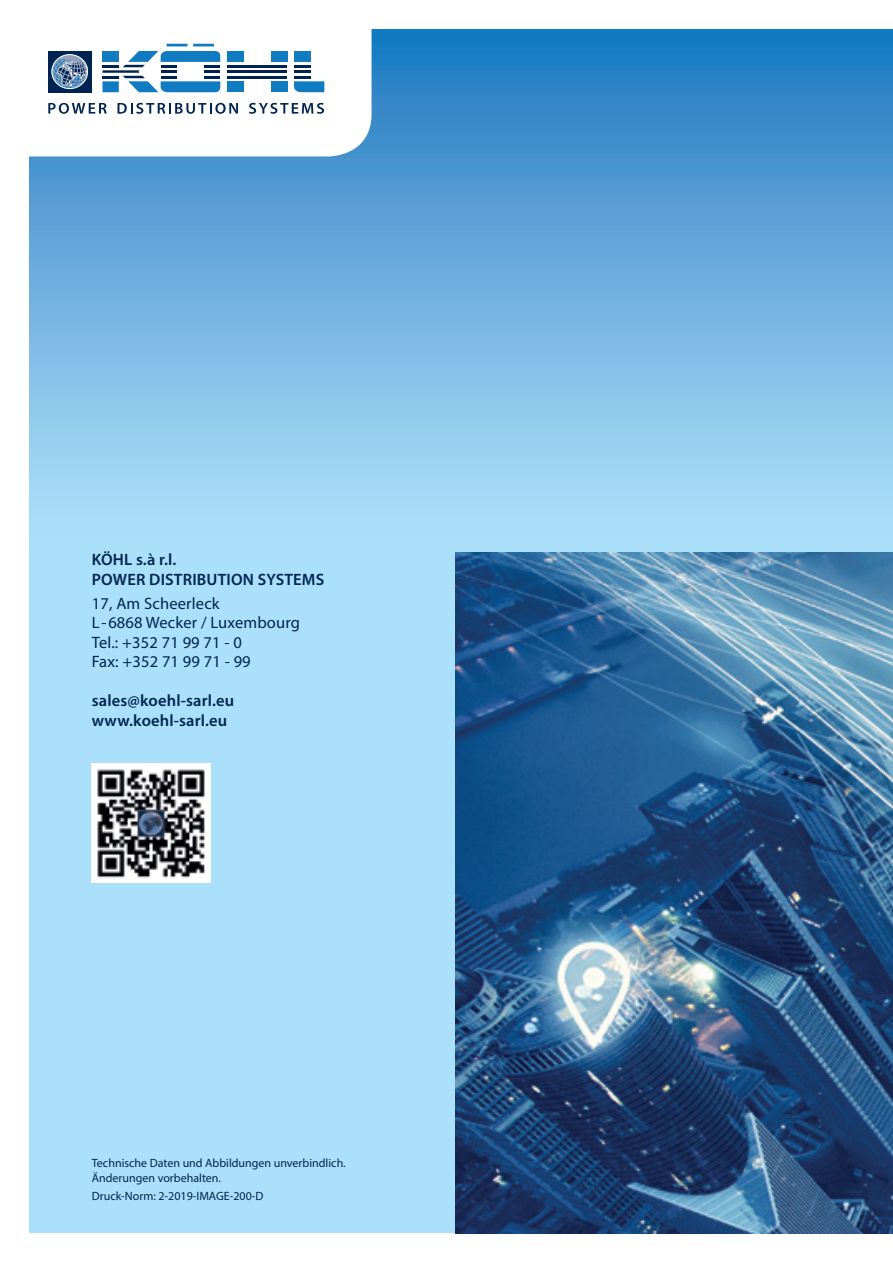
<style>
.page{position:relative;width:893px;height:1263px;background:#fff}
.page>*{position:absolute;margin:0;border:0;box-sizing:border-box;transform-origin:0 0}
.t1{font:16.5px "Myriad Pro";letter-spacing:.01em;color:#002451}
.t2{font:600 16.5px "Myriad Pro";letter-spacing:.01em;color:#002451}
.t3{font:12px/15px "Myriad Pro";color:#002451}
</style>
<div class="page">
<svg style="left:30px;top:30px;width:863px;height:521px;background:#72b3e0"></svg>
<svg style="left:30px;top:29px;width:342px;height:127px"></svg>
<div style="left:30px;top:551px;width:863px;height:682px;background:#aae0f9"></div>
<img style="left:455px;top:553px;width:438px;height:680px">
<img style="left:92px;top:764px;width:119px;height:118px">
<div style="left:48px;top:51px;width:43px;height:41px;background:#002451"></div>
<div style="left:294px;top:51px;width:16px;height:11px;background:#107bc1"></div>
<hr style="left:227px;top:65px;width:60px;height:2px;background:#002451">
<hr style="left:227px;top:70px;width:60px;height:3px;background:#002451">
<hr style="left:167px;top:44px;width:21px;height:2px;background:#107bc1">
<hr style="left:193px;top:44px;width:21px;height:2px;background:#107bc1">
<hr style="left:227px;top:76px;width:60px;height:2px;background:#002451">
<svg style="left:48px;top:103px;width:59px;height:11px"></svg>
<svg style="left:117px;top:103px;width:121px;height:11px"></svg>
<svg style="left:249px;top:103px;width:75px;height:11px"></svg>
<svg style="left:294px;top:65px;width:16px;height:2px"></svg>
<hr style="left:294px;top:70px;width:16px;height:3px;background:#002451">
<svg style="left:294px;top:76px;width:30px;height:16px"></svg>
<div style="left:227px;top:51px;width:17px;height:11px;background:#107bc1"></div>
<div style="left:271px;top:51px;width:16px;height:11px;background:#107bc1"></div>
<div style="left:227px;top:81px;width:17px;height:11px;background:#107bc1"></div>
<div style="left:271px;top:81px;width:16px;height:11px;background:#107bc1"></div>
<svg style="left:102px;top:51px;width:118px;height:41px"></svg>
<svg style="left:52px;top:54px;width:37px;height:36px"></svg>
<div style="left:51px;top:54px;width:37px;height:35px;border:1px solid #fff;border-radius:50%"></div>
<p class="t2" style="left:92px;top:549px;width:86px">KÖHL s.à r.l.</p>
<p class="t2" style="left:92px;top:569px;width:234px">POWER DISTRIBUTION SYSTEMS</p>
<p class="t1" style="left:92px;top:593px;width:129px">17, Am Scheerleck</p>
<p class="t1" style="left:92px;top:612px;width:210px">L-6868 Wecker / Luxembourg</p>
<p class="t1" style="left:92px;top:632px;width:152px">Tel.: +352 71 99 71 - 0</p>
<p class="t1" style="left:92px;top:651px;width:160px">Fax: +352 71 99 71 - 99</p>
<p class="t2" style="left:92px;top:690px;width:144px">sales@koehl-sarl.eu</p>
<p class="t2" style="left:92px;top:710px;width:137px">www.koehl-sarl.eu</p>
<p class="t3" style="left:92px;top:1155px;width:255px">Technische Daten und Abbildungen unverbindlich.<br>Änderungen vorbehalten.</p>
<p class="t3" style="left:92px;top:1188px;width:173px">Druck-Norm: 2-2019-IMAGE-200-D</p>
</div>
